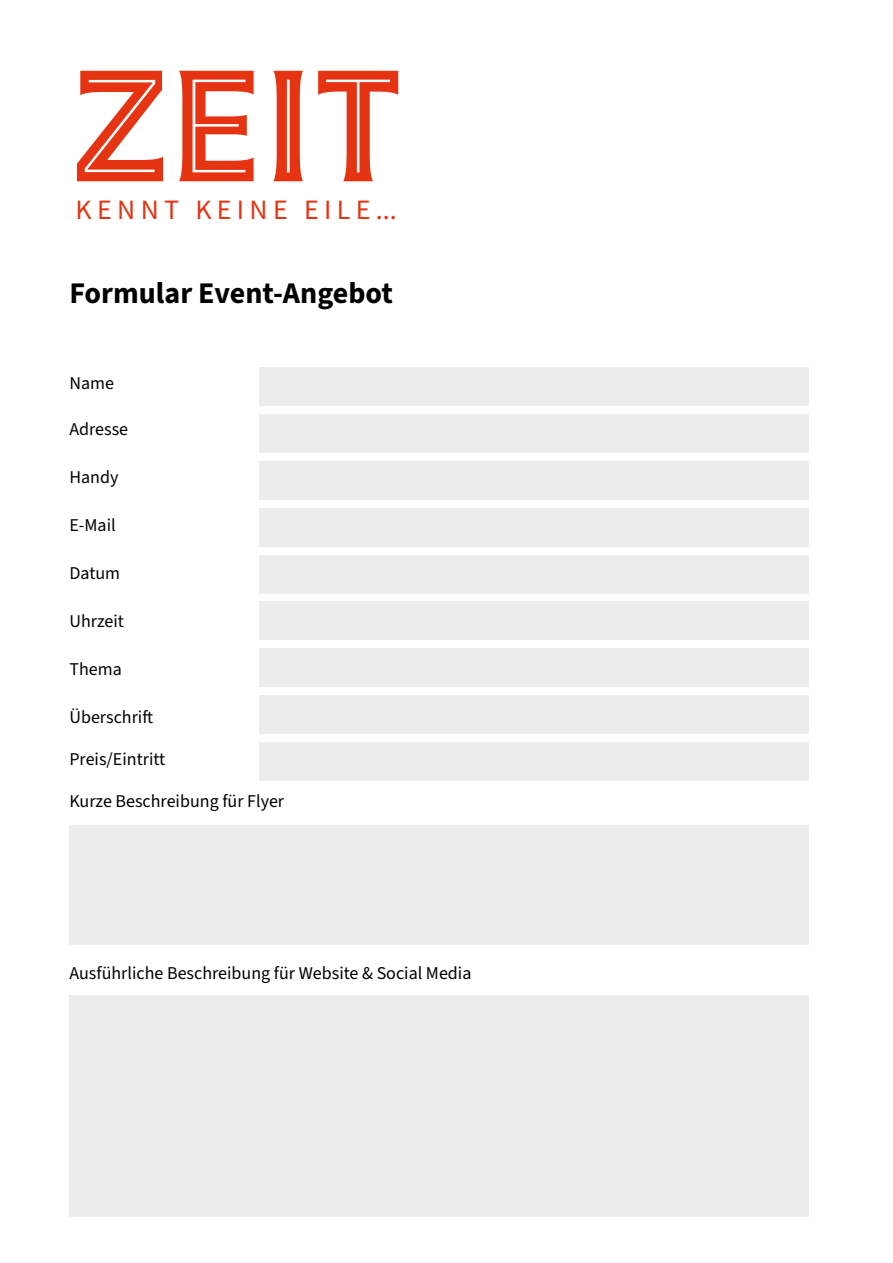
<style>
.page{position:relative;width:893px;height:1263px;background:#fff}
.page>*{position:absolute;margin:0;border:0;box-sizing:border-box;transform-origin:0 0}
.t1{font:500 177.3px "Cenzo Flare In Line";color:#e63312}
.t2{font:700 30px "Source Sans 3";color:#000}
.t3{font:28.05px "Source Sans Pro";letter-spacing:.19em;color:#e63312}
.t4{font:18px "Source Sans 3";color:#000}
</style>
<div class="page">
<div style="left:259px;top:368px;width:550px;height:38px;background:#ededed"></div>
<div style="left:259px;top:415px;width:550px;height:38px;background:#ededed"></div>
<div style="left:259px;top:461px;width:550px;height:39px;background:#ededed"></div>
<div style="left:259px;top:508px;width:550px;height:38px;background:#ededed"></div>
<div style="left:259px;top:555px;width:550px;height:38px;background:#ededed"></div>
<div style="left:259px;top:602px;width:550px;height:38px;background:#ededed"></div>
<div style="left:259px;top:648px;width:550px;height:39px;background:#ededed"></div>
<div style="left:259px;top:695px;width:550px;height:38px;background:#ededed"></div>
<div style="left:259px;top:742px;width:550px;height:38px;background:#ededed"></div>
<div style="left:69px;top:826px;width:740px;height:119px;background:#ededed"></div>
<div style="left:69px;top:996px;width:740px;height:221px;background:#ededed"></div>
<h1 class="t1" style="left:71px;top:31px;width:334px">ZEIT</h1>
<h3 class="t3" style="left:76px;top:192px;width:323px">KENNT KEINE EILE...</h3>
<h2 class="t2" style="left:69px;top:273px;width:325px">Formular Event-Angebot</h2>
<p class="t4" style="left:69px;top:372px;width:46px">Name</p>
<p class="t4" style="left:69px;top:418px;width:60px">Adresse</p>
<p class="t4" style="left:69px;top:466px;width:51px">Handy</p>
<p class="t4" style="left:69px;top:514px;width:48px">E-Mail</p>
<p class="t4" style="left:69px;top:562px;width:52px">Datum</p>
<p class="t4" style="left:69px;top:610px;width:56px">Uhrzeit</p>
<p class="t4" style="left:69px;top:658px;width:54px">Thema</p>
<p class="t4" style="left:69px;top:706px;width:85px">Überschrift</p>
<p class="t4" style="left:69px;top:748px;width:97px">Preis/Eintritt</p>
<p class="t4" style="left:69px;top:790px;width:216px">Kurze Beschreibung für Flyer</p>
<p class="t4" style="left:69px;top:962px;width:403px">Ausführliche Beschreibung für Website &amp; Social Media</p>
</div>
